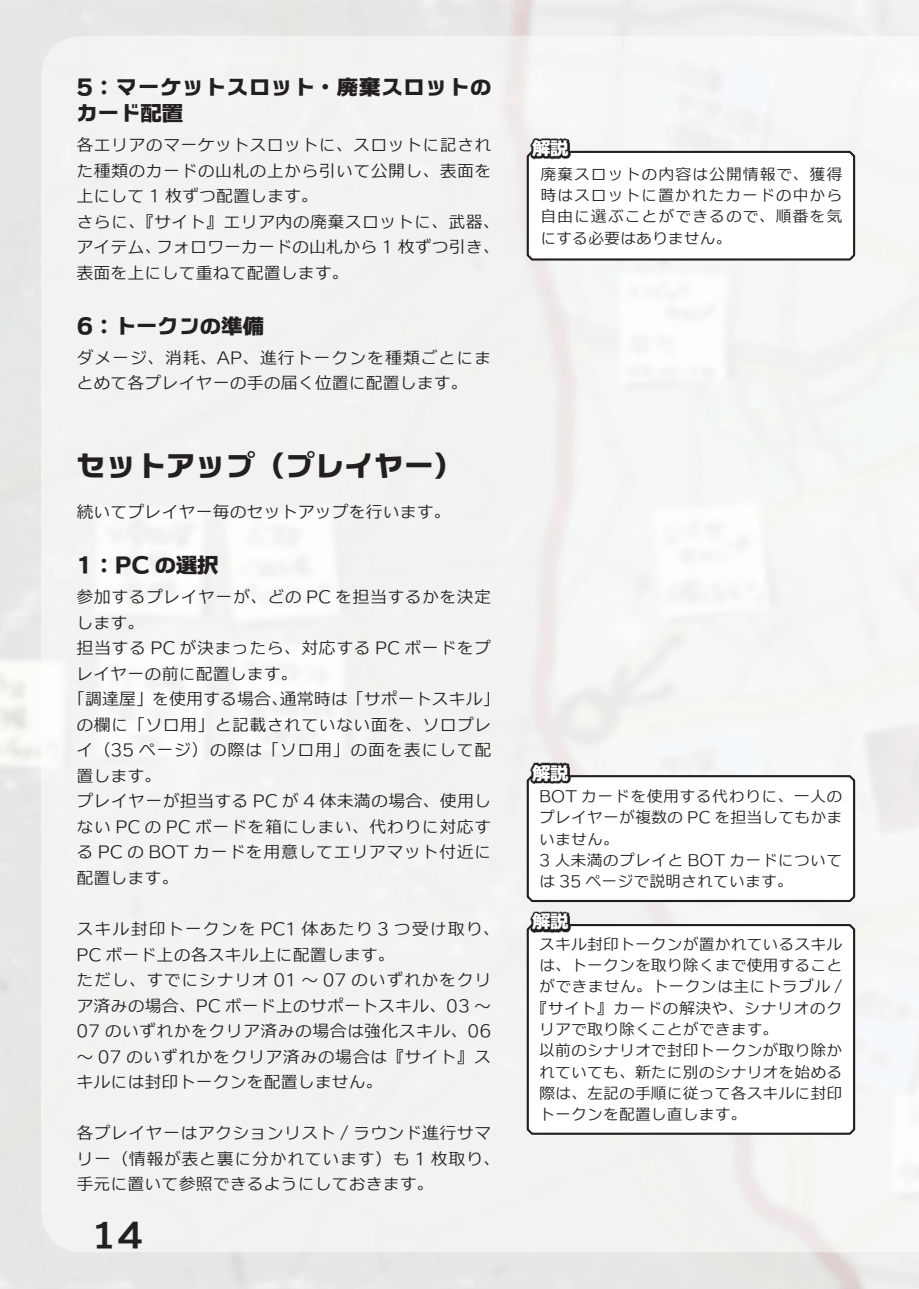
<style>
.page{position:relative;width:919px;height:1289px;background:#fff}
.page>*{position:absolute;margin:0;border:0;box-sizing:border-box;transform-origin:0 0}
.t1{font:34.05px "C4 Bismuth E 04";color:#231f20}
.t2{font:29.7px "C4 Bismuth H 04";color:#231f20}
.t3{font:21.3px/25.5px "C4 Bismuth H 04";letter-spacing:.045em;color:#231f20}
.t4{font:21.3px "C4 Bismuth H 04";color:#231f20}
.t5{font:18px "C4 Bismuth H 04";color:#fff}
.t6{font:16.95px/25.5px "C4 Beogo L 04";letter-spacing:.015em;color:#231f20}
.t7{font:16.95px "C4 Beogo L 04";letter-spacing:.04em;color:#231f20}
.t8{font:15.9px/21.3px "C4 Beogo L 04";color:#231f20;text-align:justify}
.t9{font:15.9px "C4 Beogo L 04";letter-spacing:.03em;color:#231f20}
</style>
<div class="page">
<div style="left:41px;top:36px;width:865px;height:1216px;background:#f2f2f2"></div>
<svg style="left:906px;top:36px;width:12px;height:1216px"></svg>
<svg style="left:525px;top:149px;width:331px;height:112px"></svg>
<svg style="left:529px;top:137px;width:79px;height:59px"></svg>
<svg style="left:525px;top:773px;width:331px;height:130px"></svg>
<svg style="left:529px;top:761px;width:79px;height:59px"></svg>
<svg style="left:525px;top:922px;width:331px;height:213px"></svg>
<svg style="left:529px;top:910px;width:79px;height:59px"></svg>
<p class="t3" style="left:77px;top:74px;width:416px">5：マーケットスロット・廃棄スロットのカード配置</p>
<p class="t6" style="left:77px;top:132px;width:425px">各エリアのマーケットスロットに、スロットに記された種類のカードの山札の上から引いて公開し、表面を上にして 1 枚ずつ配置します。<br>さらに、『サイト』エリア内の廃棄スロットに、武器、アイテム、フォロワーカードの山札から 1 枚ずつ引き、表面を上にして重ねて配置します。</p>
<p class="t5" style="left:532px;top:139px;width:38px">解説</p>
<p class="t8" style="left:540px;top:163px;width:303px">廃棄スロットの内容は公開情報で、獲得時はスロットに置かれたカードの中から自由に選ぶことができるので、順番を気にする必要はありません。</p>
<p class="t4" style="left:77px;top:315px;width:189px">6：トークンの準備</p>
<p class="t6" style="left:77px;top:345px;width:416px">ダメージ、消耗、AP、進行トークンを種類ごとにまとめて各プレイヤーの手の届く位置に配置します。</p>
<h2 class="t2" style="left:77px;top:451px;width:388px">セットアップ（プレイヤー）</h2>
<p class="t6" style="left:77px;top:499px;width:376px">続いてプレイヤー毎のセットアップを行います。</p>
<p class="t3" style="left:77px;top:552px;width:143px">1：PC の選択</p>
<p class="t6" style="left:77px;top:584px;width:416px">参加するプレイヤーが、どの PC を担当するかを決定</p>
<p class="t6" style="left:77px;top:609px;width:70px">します。</p>
<p class="t6" style="left:77px;top:635px;width:416px">担当する PC が決まったら、対応する PC ボードをプ</p>
<p class="t6" style="left:77px;top:660px;width:223px">レイヤーの前に配置します。</p>
<p class="t6" style="left:68px;top:686px;width:433px">「調達屋」を使用する場合、通常時は「サポートスキル」</p>
<p class="t6" style="left:77px;top:711px;width:416px">の欄に「ソロ用」と記載されていない面を、ソロプレ</p>
<p class="t7" style="left:77px;top:741px;width:416px">イ（35 ページ）の際は「ソロ用」の面を表にして配</p>
<p class="t6" style="left:77px;top:762px;width:87px">置します。</p>
<p class="t6" style="left:77px;top:788px;width:416px">プレイヤーが担当する PC が 4 体未満の場合、使用し</p>
<p class="t6" style="left:77px;top:813px;width:416px">ない PC の PC ボードを箱にしまい、代わりに対応す</p>
<p class="t6" style="left:77px;top:839px;width:416px">る PC の BOT カードを用意してエリアマット付近に</p>
<p class="t6" style="left:77px;top:864px;width:104px">配置します。</p>
<p class="t6" style="left:77px;top:915px;width:425px">スキル封印トークンを PC1 体あたり 3 つ受け取り、<br>PC ボード上の各スキル上に配置します。<br>ただし、すでにシナリオ 01 〜 07 のいずれかをクリア済みの場合、PC ボード上のサポートスキル、03 ～<br>07 のいずれかをクリア済みの場合は強化スキル、06～ 07 のいずれかをクリア済みの場合は『サイト』スキルには封印トークンを配置しません。</p>
<p class="t6" style="left:77px;top:1119px;width:425px">各プレイヤーはアクションリスト / ラウンド進行サマリー（情報が表と裏に分かれています）も 1 枚取り、手元に置いて参照できるようにしておきます。</p>
<h1 class="t1" style="left:91px;top:1217px;width:53px">14</h1>
<p class="t5" style="left:532px;top:763px;width:38px">解説</p>
<p class="t8" style="left:539px;top:785px;width:305px;text-align:left">BOT カードを使用する代わりに、一人のプレイヤーが複数の PC を担当してもかまいません。<br>3 人未満のプレイと BOT カードについては 35 ページで説明されています。</p>
<p class="t5" style="left:532px;top:912px;width:38px">解説</p>
<p class="t8" style="left:539px;top:933px;width:304px">スキル封印トークンが置かれているスキル</p>
<p class="t8" style="left:539px;top:954px;width:304px">は、トークンを取り除くまで使用すること</p>
<p class="t8" style="left:539px;top:975px;width:304px">ができません。トークンは主にトラブル /</p>
<p class="t9" style="left:531px;top:999px;width:312px">『サイト』カードの解決や、シナリオのク</p>
<p class="t8" style="left:539px;top:1018px;width:241px">リアで取り除くことができます。</p>
<p class="t8" style="left:539px;top:1039px;width:304px">以前のシナリオで封印トークンが取り除か</p>
<p class="t8" style="left:539px;top:1060px;width:304px">れていても、新たに別のシナリオを始める</p>
<p class="t8" style="left:539px;top:1082px;width:304px">際は、左記の手順に従って各スキルに封印</p>
<p class="t8" style="left:539px;top:1103px;width:209px">トークンを配置し直します。</p>
</div>
